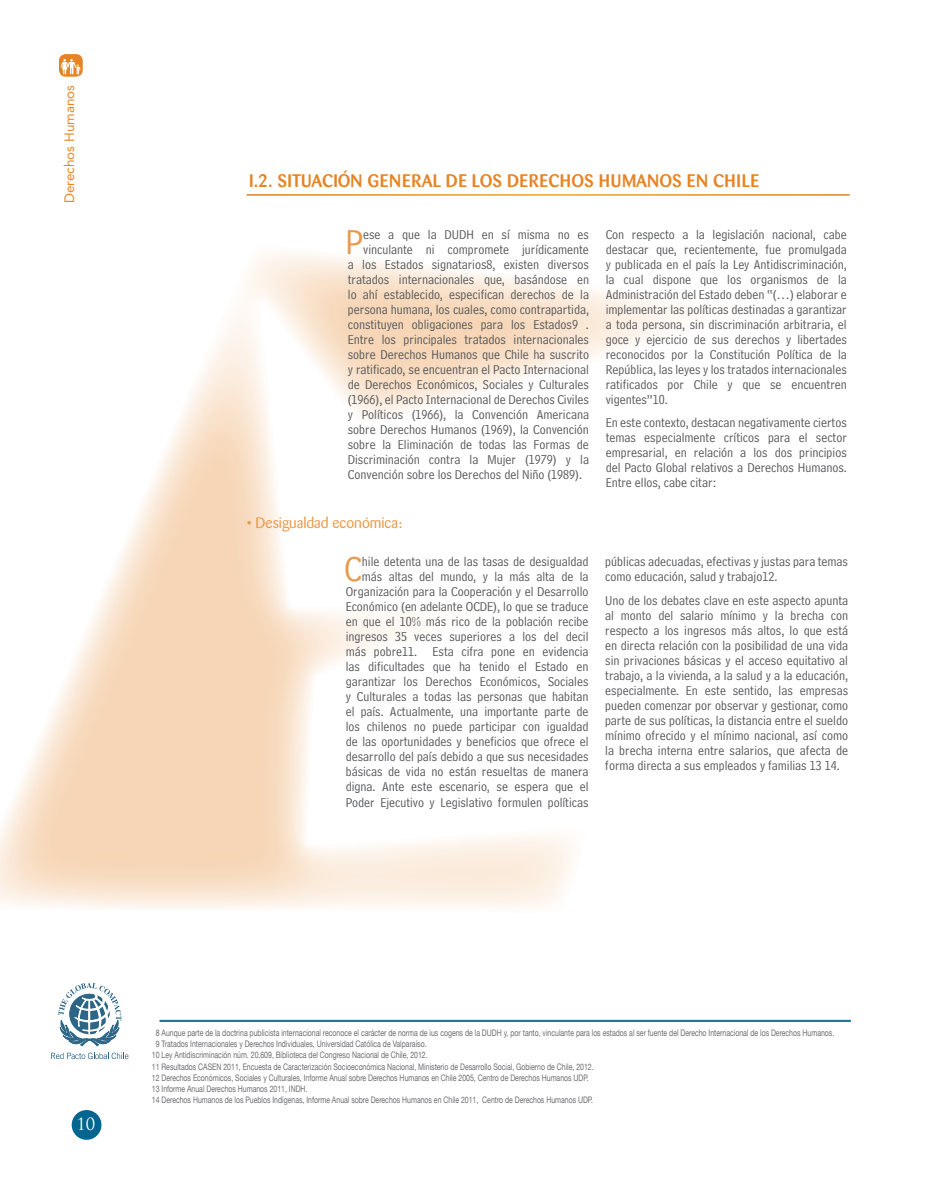
<style>
.page{position:relative;width:936px;height:1191px;background:#fff}
.page>*{position:absolute;margin:0;border:0;box-sizing:border-box;transform-origin:0 0}
.t1{font:36.45px "Bell Centennial Std Address";color:#ea994b}
.t2{font:500 18px "Barmeno";letter-spacing:.02em;color:#e68425}
.t3{font:16.5px "Trajan Pro";color:#fff}
.t4{font:15px "Barmeno";color:#ea994b}
.t5{font:13.5px/15px "Bell Centennial Std Address";color:#57585a;text-align:justify}
.t6{font:13.5px "Avenir LT Std";color:#e68425}
.t7{font:9px "Helvetica Neue";color:#6c6d70;scale:.77 1}
</style>
<div class="page">
<svg style="left:0;top:252px;width:688px;height:657px"></svg>
<hr style="left:159px;top:1020px;width:691px;height:1px;background:#006590">
<hr style="left:159px;top:1021px;width:691px;height:1px;background:#006590">
<svg style="left:51px;top:1052px;width:77px;height:7px"></svg>
<svg style="left:58px;top:982px;width:63px;height:63px"></svg>
<div style="left:60px;top:55px;width:22px;height:21px;background:#e68425;border-radius:6px"></div>
<div style="left:59px;top:54px;width:24px;height:23px;border:2px solid #e68425;border-radius:6px"></div>
<svg style="left:61px;top:59px;width:19px;height:15px"></svg>
<div style="left:72px;top:1110px;width:29px;height:29px;background:#006590;border-radius:50%"></div>
<p class="t6" style="left:62px;top:203px;width:120px;rotate:-90deg">Derechos Humanos</p>
<p class="t2" style="left:249px;top:170px;width:511px">I.2. SITUACIÓN GENERAL DE LOS DERECHOS HUMANOS EN CHILE</p>
<p class="t1" style="left:345px;top:221px;width:19px">P</p>
<p class="t5" style="left:363px;top:227px;width:227px">ese a que la DUDH en sí misma no es</p>
<p class="t5" style="left:363px;top:242px;width:227px">vinculante ni compromete jurídicamente</p>
<p class="t5" style="left:348px;top:257px;width:242px">a los Estados signatarios8, existen diversos</p>
<p class="t5" style="left:348px;top:272px;width:242px">tratados internacionales que, basándose en</p>
<p class="t5" style="left:348px;top:287px;width:243px">lo ahí establecido, especifican derechos de la</p>
<p class="t5" style="left:348px;top:302px;width:243px">persona humana, los cuales, como contrapartida,</p>
<p class="t5" style="left:348px;top:317px;width:242px">constituyen obligaciones para los Estados9 .</p>
<p class="t5" style="left:348px;top:332px;width:242px">Entre los principales tratados internacionales</p>
<p class="t5" style="left:348px;top:347px;width:242px">sobre Derechos Humanos que Chile ha suscrito</p>
<p class="t5" style="left:348px;top:362px;width:242px">y ratificado, se encuentran el Pacto Internacional</p>
<p class="t5" style="left:348px;top:377px;width:243px">de Derechos Económicos, Sociales y Culturales</p>
<p class="t5" style="left:348px;top:392px;width:243px">(1966), el Pacto Internacional de Derechos Civiles</p>
<p class="t5" style="left:348px;top:407px;width:243px">y Políticos (1966), la Convención Americana</p>
<p class="t5" style="left:348px;top:422px;width:242px">sobre Derechos Humanos (1969), la Convención</p>
<p class="t5" style="left:348px;top:437px;width:242px">sobre la Eliminación de todas las Formas de</p>
<p class="t5" style="left:348px;top:452px;width:243px">Discriminación contra la Mujer (1979) y la</p>
<p class="t5" style="left:348px;top:467px;width:236px">Convención sobre los Derechos del Niño (1989).</p>
<p class="t5" style="left:605px;top:227px;width:243px">Con respecto a la legislación nacional, cabe destacar que, recientemente, fue promulgada y publicada en el país la Ley Antidiscriminación, la cual dispone que los organismos de la Administración del Estado deben “(…) elaborar e implementar las políticas destinadas a garantizar a toda persona, sin discriminación arbitraria, el goce y ejercicio de sus derechos y libertades reconocidos por la Constitución Política de la República, las leyes y los tratados internacionales ratificados por Chile y que se encuentren vigentes”10.</p>
<p class="t5" style="left:605px;top:415px;width:243px">En este contexto, destacan negativamente ciertos temas especialmente críticos para el sector empresarial, en relación a los dos principios del Pacto Global relativos a Derechos Humanos.<br>Entre ellos, cabe citar:</p>
<p class="t4" style="left:247px;top:514px;width:157px">• Desigualdad económica:</p>
<p class="t1" style="left:344px;top:548px;width:19px">C</p>
<p class="t5" style="left:346px;top:554px;width:244px;text-align:right">hile detenta una de las tasas de desigualdad más altas del mundo, y la más alta de la Organización para la Cooperación y el Desarrollo Económico (en adelante OCDE), lo que se traduce en que el 10% más rico de la población recibe ingresos 35 veces superiores a los del decil más pobre11. Esta cifra pone en evidencia las dificultades que ha tenido el Estado en garantizar los Derechos Económicos, Sociales y Culturales a todas las personas que habitan el país. Actualmente, una importante parte de los chilenos no puede participar con igualdad de las oportunidades y beneficios que ofrece el desarrollo del país debido a que sus necesidades básicas de vida no están resueltas de manera digna. Ante este escenario, se espera que el Poder Ejecutivo y Legislativo formulen políticas</p>
<p class="t5" style="left:605px;top:554px;width:244px">públicas adecuadas, efectivas y justas para temas como educación, salud y trabajo12.</p>
<p class="t5" style="left:605px;top:593px;width:244px">Uno de los debates clave en este aspecto apunta al monto del salario mínimo y la brecha con respecto a los ingresos más altos, lo que está en directa relación con la posibilidad de una vida sin privaciones básicas y el acceso equitativo al trabajo, a la vivienda, a la salud y a la educación, especialmente. En este sentido, las empresas pueden comenzar por observar y gestionar, como parte de sus políticas, la distancia entre el sueldo mínimo ofrecido y el mínimo nacional, así como la brecha interna entre salarios, que afecta de forma directa a sus empleados y familias 13 14.</p>
<p class="t3" style="left:76px;top:1113px;width:20px">10</p>
<p class="t7" style="left:156px;top:1027px;width:882px">8 Aunque parte de la doctrina publicista internacional reconoce el carácter de norma de ius cogens de la DUDH y, por tanto, vinculante para los estados al ser fuente del Derecho Internacional de los Derechos Humanos.</p>
<p class="t7" style="left:156px;top:1038px;width:353px">9 Tratados Internacionales y Derechos Individuales, Universidad Católica de Valparaíso.</p>
<p class="t7" style="left:152px;top:1049px;width:359px">10 Ley Antidiscriminación núm. 20.609, Biblioteca del Congreso Nacional de Chile, 2012.</p>
<p class="t7" style="left:152px;top:1061px;width:575px">11 Resultados CASEN 2011, Encuesta de Caracterización Socioeconómica Nacional, Ministerio de Desarrollo Social, Gobierno de Chile, 2012.</p>
<p class="t7" style="left:152px;top:1072px;width:568px">12 Derechos Económicos, Sociales y Culturales, Informe Anual sobre Derechos Humanos en Chile 2005, Centro de Derechos Humanos UDP.</p>
<p class="t7" style="left:152px;top:1083px;width:204px">13 Informe Anual Derechos Humanos 2011, INDH.</p>
<p class="t7" style="left:152px;top:1094px;width:574px">14 Derechos Humanos de los Pueblos Indígenas, Informe Anual sobre Derechos Humanos en Chile 2011, Centro de Derechos Humanos UDP.</p>
</div>
